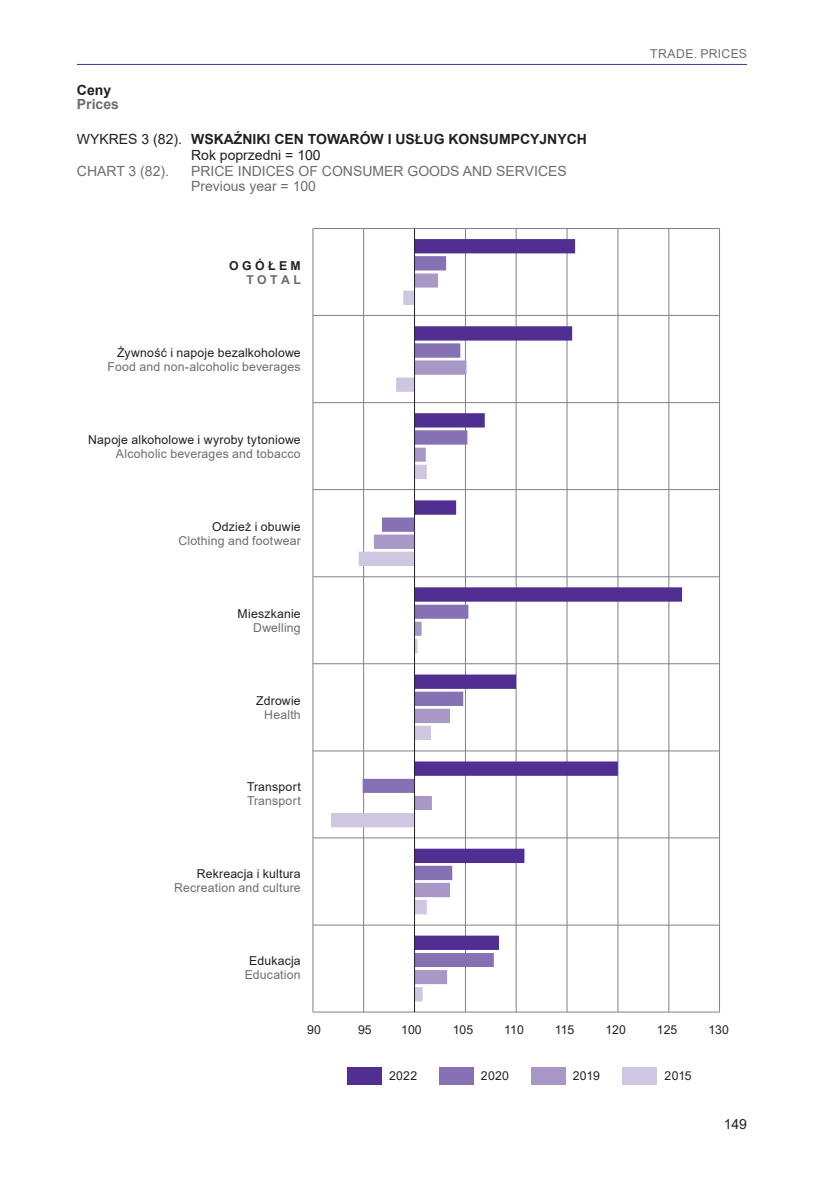
<style>
.page{position:relative;width:824px;height:1181px;background:#fff}
.page>*{position:absolute;margin:0;border:0;box-sizing:border-box;transform-origin:0 0}
.Tytuł_wykresu_mapy_p{font:700 14px "Arial";color:#231f20}
.Tytuł_wykresu_mapy_a{font:14px "Arial";color:#6c6d70}
.Stan_w_dniu_pl{font:14px "Arial";color:#231f20}
.Stan_w_dniu_en{font:14px "Arial";color:#6c6d70}
.TYTUŁ_działu_mały_en{font:700 14px "Arial";color:#6c6d70}
.TYTUŁ_działu_mały_pl{font:700 14px "Arial";color:#231f20}
.legenda_pl{font:12.25px "Arial";letter-spacing:.015em;color:#231f20}
.t1{font:12.25px "Arial";letter-spacing:.015em;color:#6c6d70}
.t2{font:700 12.25px "Arial";letter-spacing:.28em;color:#231f20}
.t3{font:700 12.25px "Arial";letter-spacing:.28em;color:#6c6d70}
.s1{font-weight:400}
</style>
<div class="page">
<hr style="left:77px;top:64px;width:670px;height:1px;background:#502e92">
<div style="left:347px;top:1067px;width:34px;height:17px;background:#502e92"></div>
<div style="left:439px;top:1067px;width:34px;height:17px;background:#8571b3"></div>
<div style="left:530px;top:1067px;width:35px;height:17px;background:#a898c8"></div>
<div style="left:622px;top:1067px;width:35px;height:17px;background:#cfc6e2"></div>
<hr style="left:312px;top:228px;width:1px;height:784px;background:#808285">
<hr style="left:363px;top:228px;width:1px;height:784px;background:#808285">
<hr style="left:465px;top:228px;width:1px;height:784px;background:#808285">
<hr style="left:515px;top:228px;width:1px;height:784px;background:#808285">
<hr style="left:566px;top:228px;width:1px;height:784px;background:#808285">
<hr style="left:617px;top:228px;width:1px;height:784px;background:#808285">
<hr style="left:668px;top:228px;width:1px;height:784px;background:#808285">
<hr style="left:719px;top:228px;width:1px;height:784px;background:#808285">
<hr style="left:313px;top:228px;width:406px;height:1px;background:#808285">
<hr style="left:313px;top:315px;width:406px;height:1px;background:#808285">
<hr style="left:313px;top:402px;width:406px;height:1px;background:#808285">
<hr style="left:313px;top:489px;width:406px;height:1px;background:#808285">
<hr style="left:313px;top:576px;width:406px;height:1px;background:#808285">
<hr style="left:313px;top:663px;width:406px;height:1px;background:#808285">
<hr style="left:313px;top:750px;width:406px;height:1px;background:#808285">
<hr style="left:313px;top:837px;width:406px;height:1px;background:#808285">
<hr style="left:313px;top:925px;width:406px;height:1px;background:#808285">
<hr style="left:313px;top:1011px;width:406px;height:1px;background:#808285">
<svg style="left:415px;top:239px;width:267px;height:711px"></svg>
<svg style="left:363px;top:256px;width:131px;height:711px"></svg>
<svg style="left:374px;top:273px;width:92px;height:711px"></svg>
<svg style="left:331px;top:290px;width:100px;height:711px"></svg>
<hr style="left:414px;top:228px;width:1px;height:784px;background:#231f20">
<p class="TYTUŁ_działu_mały_pl" style="left:77px;top:80px;width:36px">Ceny</p>
<p class="TYTUŁ_działu_mały_en" style="left:77px;top:94px;width:44px">Prices</p>
<p class="Tytuł_wykresu_mapy_p" style="left:77px;top:129px;width:511px"><span class="s1">WYKRES 3 (82).</span> WSKAŹNIKI CEN TOWARÓW I USŁUG KONSUMPCYJNYCH</p>
<p class="Stan_w_dniu_pl" style="left:191px;top:145px;width:131px">Rok poprzedni = 100</p>
<p class="Tytuł_wykresu_mapy_a" style="left:77px;top:161px;width:94px">CHART 3 (82).</p>
<p class="Tytuł_wykresu_mapy_a" style="left:191px;top:161px;width:377px">PRICE INDICES OF CONSUMER GOODS AND SERVICES</p>
<p class="Stan_w_dniu_en" style="left:191px;top:177px;width:126px">Previous year = 100</p>
<p class="t2" style="left:229px;top:257px;width:73px">OGÓŁEM</p>
<p class="t3" style="left:246px;top:271px;width:56px">TOTAL</p>
<p class="legenda_pl" style="left:117px;top:344px;width:185px">Żywność i napoje bezalkoholowe</p>
<p class="t1" style="left:108px;top:358px;width:195px">Food and non-alcoholic beverages</p>
<p class="legenda_pl" style="left:88px;top:431px;width:214px">Napoje alkoholowe i wyroby tytoniowe</p>
<p class="t1" style="left:116px;top:445px;width:186px">Alcoholic beverages and tobacco</p>
<p class="legenda_pl" style="left:212px;top:518px;width:90px">Odzież i obuwie</p>
<p class="t1" style="left:178px;top:532px;width:124px">Clothing and footwear</p>
<p class="legenda_pl" style="left:238px;top:605px;width:65px">Mieszkanie</p>
<p class="t1" style="left:253px;top:619px;width:49px">Dwelling</p>
<p class="legenda_pl" style="left:256px;top:692px;width:46px">Zdrowie</p>
<p class="t1" style="left:264px;top:706px;width:38px">Health</p>
<p class="legenda_pl" style="left:247px;top:778px;width:55px">Transport</p>
<p class="t1" style="left:247px;top:792px;width:55px">Transport</p>
<p class="legenda_pl" style="left:197px;top:865px;width:105px">Rekreacja i kultura</p>
<p class="t1" style="left:174px;top:879px;width:128px">Recreation and culture</p>
<p class="legenda_pl" style="left:249px;top:952px;width:53px">Edukacja</p>
<p class="t1" style="left:245px;top:966px;width:58px">Education</p>
<p class="t1" style="left:650px;top:45px;width:98px">TRADE. PRICES</p>
<p class="legenda_pl" style="left:307px;top:1021px;width:15px">90</p>
<p class="legenda_pl" style="left:358px;top:1021px;width:15px">95</p>
<p class="legenda_pl" style="left:401px;top:1021px;width:22px">100</p>
<p class="legenda_pl" style="left:453px;top:1021px;width:22px">105</p>
<p class="legenda_pl" style="left:504px;top:1021px;width:21px">110</p>
<p class="legenda_pl" style="left:555px;top:1021px;width:21px">115</p>
<p class="legenda_pl" style="left:605px;top:1021px;width:22px">120</p>
<p class="legenda_pl" style="left:657px;top:1021px;width:22px">125</p>
<p class="legenda_pl" style="left:708px;top:1021px;width:22px">130</p>
<p class="legenda_pl" style="left:389px;top:1067px;width:30px">2022</p>
<p class="legenda_pl" style="left:481px;top:1067px;width:29px">2020</p>
<p class="legenda_pl" style="left:572px;top:1067px;width:29px">2019</p>
<p class="legenda_pl" style="left:664px;top:1067px;width:29px">2015</p>
<p class="Stan_w_dniu_pl" style="left:723px;top:1114px;width:25px">149</p>
</div>
